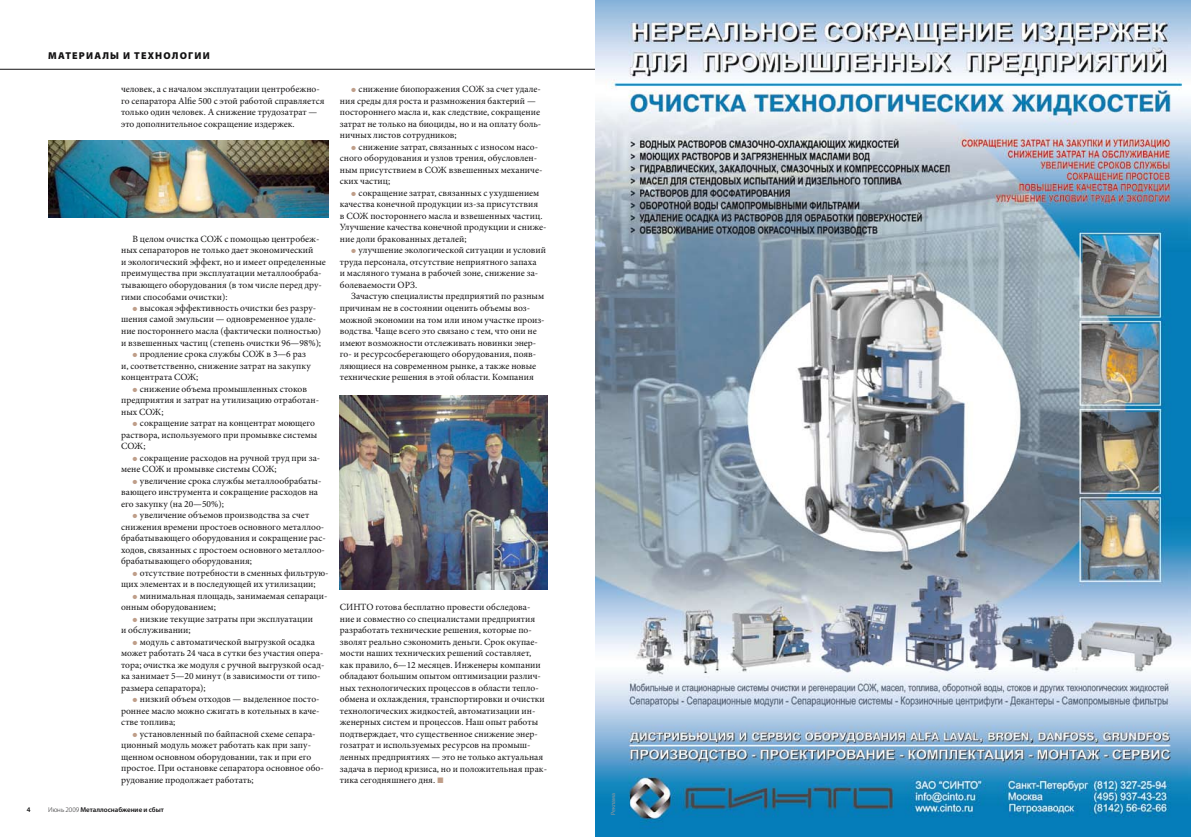
<style>
.page{position:relative;width:1191px;height:837px;background:#fff}
.page>*{position:absolute;margin:0;border:0;box-sizing:border-box;transform-origin:0 0}
.t1{font:900 10px "Myriad Pro";letter-spacing:.12em;color:#141314}
.t2{font:9.5px/11.5px "Minion Pro";color:#141314}
.t3{font:600 7px "Myriad Pro";color:#141314}
.t4{font:6px "Myriad Pro";color:#9b9a9a}
.s1{font-family:"European Pi Three";font-size:6px;color:#bf9e89}
.s2{font-weight:300}
.s3{font-family:"European Pi Three";font-size:8px;color:#bf9e89}
</style>
<div class="page">
<hr style="left:0;top:69px;width:595px;height:1px;background:#141314">
<img style="left:595px;top:0;width:596px;height:836px">
<img style="left:48px;top:140px;width:280px;height:78px">
<img style="left:340px;top:396px;width:207px;height:193px">
<p class="t1" style="left:48px;top:49px;width:163px">Материалы и технологии</p>
<p class="t2" style="left:121px;top:83px;width:205px">человек, а с началом эксплуатации центробежно&shy;го сепаратора Alfie 500 с этой работой справляется только один человек. А снижение трудозатрат — это дополнительное сокращение издержек.</p>
<p class="t2" style="left:121px;top:233px;width:206px;text-indent:11px">В целом очистка СОЖ с помощью центробеж&shy;ных сепараторов не только дает экономический<br>и экологический эффект, но и имеет определенные преимущества при эксплуатации металлообраба&shy;тывающего оборудования (в том числе перед дру&shy;гими способами очистки):</p>
<p class="t2" style="left:132px;top:302px;width:185px"><span class="s1">P</span> высокая эффективность очистки без разру-</p>
<p class="t2" style="left:121px;top:313px;width:197px">шения самой эмульсии — одновременное удале-</p>
<p class="t2" style="left:121px;top:325px;width:202px">ние постороннего масла (фактически полностью)</p>
<p class="t2" style="left:121px;top:336px;width:201px">и взвешенных частиц (степень очистки 96—98%);</p>
<p class="t2" style="left:132px;top:348px;width:175px"><span class="s1">P</span> продление срока службы СОЖ в 3—6 раз</p>
<p class="t2" style="left:121px;top:359px;width:191px">и, соответственно, снижение затрат на закупку</p>
<p class="t2" style="left:121px;top:371px;width:79px">концентрата СОЖ;</p>
<p class="t2" style="left:132px;top:382px;width:176px"><span class="s1">P</span> снижение объема промышленных стоков</p>
<p class="t2" style="left:121px;top:394px;width:199px">предприятия и затрат на утилизацию отработан-</p>
<p class="t2" style="left:121px;top:405px;width:44px">ных СОЖ;</p>
<p class="t2" style="left:132px;top:417px;width:184px"><span class="s1">P</span> сокращение затрат на концентрат моющего</p>
<p class="t2" style="left:121px;top:428px;width:198px">раствора, используемого при промывке системы</p>
<p class="t2" style="left:121px;top:440px;width:26px">СОЖ;</p>
<p class="t2" style="left:132px;top:451px;width:189px"><span class="s1">P</span> сокращение расходов на ручной труд при за-</p>
<p class="t2" style="left:121px;top:463px;width:157px">мене СОЖ и промывке системы СОЖ;</p>
<p class="t2" style="left:132px;top:474px;width:190px"><span class="s1">P</span> увеличение срока службы металлообрабаты-</p>
<p class="t2" style="left:121px;top:486px;width:198px">вающего инструмента и сокращение расходов на</p>
<p class="t2" style="left:121px;top:497px;width:104px">его закупку (на 20—50%);</p>
<p class="t2" style="left:132px;top:509px;width:178px"><span class="s1">P</span> увеличение объемов производства за счет</p>
<p class="t2" style="left:121px;top:520px;width:205px">снижения времени простоев основного металлоо-</p>
<p class="t2" style="left:121px;top:532px;width:206px">брабатывающего оборудования и сокращение рас-</p>
<p class="t2" style="left:121px;top:543px;width:205px">ходов, связанных с простоем основного металлоо-</p>
<p class="t2" style="left:121px;top:555px;width:132px">брабатывающего оборудования;</p>
<p class="t2" style="left:132px;top:566px;width:198px"><span class="s1">P</span> отсутствие потребности в сменных фильтрую-</p>
<p class="t2" style="left:121px;top:578px;width:196px">щих элементах и в последующей их утилизации;</p>
<p class="t2" style="left:132px;top:589px;width:197px"><span class="s1">P</span> минимальная площадь, занимаемая сепараци-</p>
<p class="t2" style="left:121px;top:601px;width:96px">онным оборудованием;</p>
<p class="t2" style="left:132px;top:612px;width:182px"><span class="s1">P</span> низкие текущие затраты при эксплуатации</p>
<p class="t2" style="left:121px;top:624px;width:71px">и обслуживании;</p>
<p class="t2" style="left:132px;top:635px;width:184px"><span class="s1">P</span> модуль с автоматической выгрузкой осадка</p>
<p class="t2" style="left:121px;top:647px;width:204px">может работать 24 часа в сутки без участия опера-</p>
<p class="t2" style="left:121px;top:658px;width:205px">тора; очистка же модуля с ручной выгрузкой осад-</p>
<p class="t2" style="left:121px;top:670px;width:201px">ка занимает 5—20 минут (в зависимости от типо-</p>
<p class="t2" style="left:121px;top:681px;width:86px">размера сепаратора);</p>
<p class="t2" style="left:132px;top:693px;width:189px"><span class="s1">P</span> низкий объем отходов — выделенное посто-</p>
<p class="t2" style="left:121px;top:704px;width:200px">роннее масло можно сжигать в котельных в каче-</p>
<p class="t2" style="left:121px;top:716px;width:56px">стве топлива;</p>
<p class="t2" style="left:132px;top:727px;width:185px"><span class="s1">P</span> установленный по байпасной схеме сепара-</p>
<p class="t2" style="left:121px;top:739px;width:191px">ционный модуль может работать как при запу-</p>
<p class="t2" style="left:121px;top:750px;width:192px">щенном основном оборудовании, так и при его</p>
<p class="t2" style="left:121px;top:762px;width:204px">простое. При остановке сепаратора основное обо-</p>
<p class="t2" style="left:121px;top:773px;width:134px">рудование продолжает работать;</p>
<p class="t3" style="left:27px;top:805px;width:5px">4</p>
<p class="t3" style="left:48px;top:805px;width:117px"><span class="s2">Июнь 2009</span> Металлоснабжение и сбыт</p>
<p class="t2" style="left:340px;top:83px;width:203px;text-indent:11px"><span class="s1">P</span> снижение биопоражения СОЖ за счет удале&shy;ния среды для роста и размножения бактерий — постороннего масла и, как следствие, сокращение затрат не только на биоциды, но и на оплату боль&shy;ничных листов сотрудников;</p>
<p class="t2" style="left:340px;top:141px;width:204px;text-indent:11px"><span class="s1">P</span> снижение затрат, связанных с износом насо&shy;сного оборудования и узлов трения, обусловлен&shy;ным присутствием в СОЖ взвешенных механиче&shy;ских частиц;</p>
<p class="t2" style="left:340px;top:187px;width:208px;text-indent:11px"><span class="s1">P</span> сокращение затрат, связанных с ухудшением качества конечной продукции из-за присутствия<br>в СОЖ постороннего масла и взвешенных частиц.<br>Улучшение качества конечной продукции и сниже&shy;ние доли бракованных деталей;</p>
<p class="t2" style="left:340px;top:244px;width:208px;text-indent:11px"><span class="s1">P</span> улучшение экологической ситуации и условий труда персонала, отсутствие неприятного запаха<br>и масляного тумана в рабочей зоне, снижение за&shy;болеваемости ОРЗ.</p>
<p class="t2" style="left:340px;top:290px;width:206px;text-indent:11px">Зачастую специалисты предприятий по разным причинам не в состоянии оценить объемы воз&shy;можной экономии на том или ином участке произ&shy;водства. Чаще всего это связано с тем, что они не имеют возможности отслеживать новинки энер&shy;го- и ресурсосберегающего оборудования, появ&shy;ляющиеся на современном рынке, а также новые технические решения в этой области. Компания</p>
<p class="t2" style="left:340px;top:601px;width:209px">СИНТО готова бесплатно провести обследова&shy;ние и совместно со специалистами предприятия разработать технические решения, которые по&shy;зволят реально сэкономить деньги. Срок окупае&shy;мости наших технических решений составляет, как правило, 6—12 месяцев. Инженеры компании обладают большим опытом оптимизации различ&shy;ных технологических процессов в области тепло&shy;обмена и охлаждения, транспортировки и очистки технологических жидкостей, автоматизации ин&shy;женерных систем и процессов. Наш опыт работы подтверждает, что существенное снижение энер&shy;гозатрат и используемых ресурсов на промыш&shy;ленных предприятиях — это не только актуальная задача в период кризиса, но и положительная прак&shy;тика сегодняшнего дня. <span class="s3">L</span></p>
<p class="t4" style="left:609px;top:814px;width:23px;rotate:-90deg">Реклама</p>
</div>
